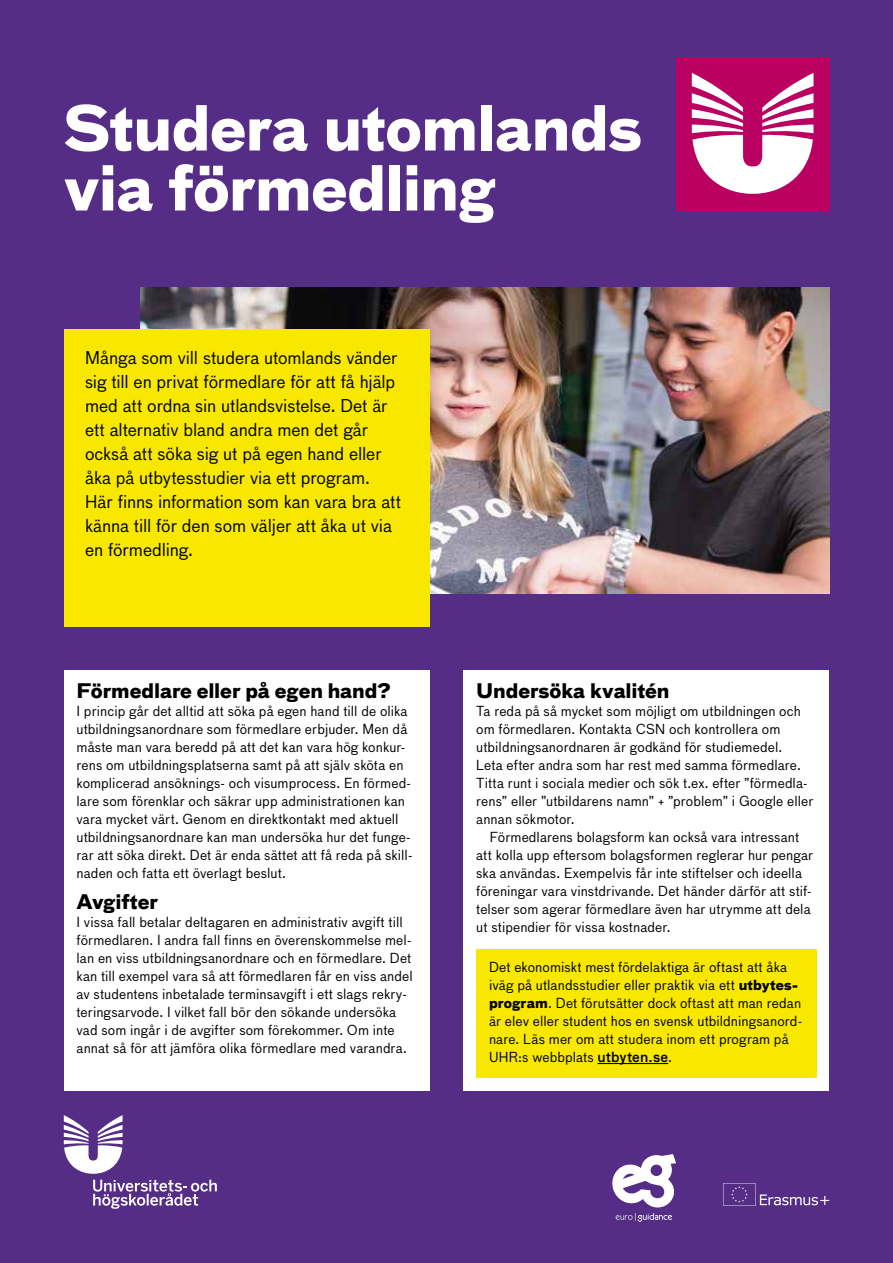
<style>
.page{position:relative;width:893px;height:1263px;background:#552d87}
.page>*{position:absolute;margin:0;border:0;box-sizing:border-box;transform-origin:0 0}
.t1{font:700 60px/60px "Bau Pro";letter-spacing:-.01em;color:#fff}
.t2{font:700 19.5px "Bau Pro";letter-spacing:-.005em;color:#000}
.Ingress{font:17.25px/24px "Bau Pro";letter-spacing:-.005em;color:#000}
.Brödtext{font:13.5px/18px "Bau Pro";letter-spacing:.01em;color:#000}
.Brödtext_med_första{font:13.5px/18px "Bau Pro";letter-spacing:.01em;color:#000}
.s1{font-weight:700}
.s2{font-weight:500}
</style>
<div class="page">
<svg style="left:93px;top:1180px;width:124px;height:29px"></svg>
<svg style="left:64px;top:1115px;width:59px;height:59px"></svg>
<div style="left:676px;top:57px;width:153px;height:153px;background:#ba0060"></div>
<svg style="left:692px;top:73px;width:121px;height:121px"></svg>
<img style="left:140px;top:287px;width:689px;height:306px">
<div style="left:64px;top:330px;width:365px;height:297px;background:#f8e800"></div>
<div style="left:64px;top:670px;width:365px;height:421px;background:#fff"></div>
<div style="left:463px;top:670px;width:366px;height:421px;background:#fff"></div>
<div style="left:476px;top:949px;width:340px;height:129px;background:#f8e800"></div>
<hr style="left:597px;top:1063px;width:71px;height:1px;background:#000">
<svg style="left:723px;top:1183px;width:106px;height:22px"></svg>
<svg style="left:616px;top:1213px;width:56px;height:9px"></svg>
<svg style="left:612px;top:1154px;width:64px;height:53px"></svg>
<h1 class="t1" style="left:64px;top:94px;width:580px">Studera utomlands via förmedling</h1>
<p class="Ingress" style="left:85px;top:345px;width:317px">Många som vill studera utomlands vänder sig till en privat förmedlare för att få hjälp med att ordna sin utlandsvistelse. Det är ett alternativ bland andra men det går också att söka sig ut på egen hand eller åka på utbytesstudier via ett program.<br>Här finns information som kan vara bra att känna till för den som väljer att åka ut via en förmedling.</p>
<h2 class="t2" style="left:77px;top:674px;width:316px">Förmedlare eller på egen hand?</h2>
<p class="Brödtext" style="left:77px;top:701px;width:337px">I princip går det alltid att söka på egen hand till de olika utbildningsanordnare som förmedlare erbjuder. Men då måste man vara beredd på att det kan vara hög konkur&shy;rens om utbildningsplatserna samt på att själv sköta en komplicerad ansöknings- och visumprocess. En förmed&shy;lare som förenklar och säkrar upp administrationen kan vara mycket värt. Genom en direktkontakt med aktuell utbildningsanordnare kan man undersöka hur det funge&shy;rar att söka direkt. Det är enda sättet att få reda på skill&shy;naden och fatta ett överlagt beslut.</p>
<h2 class="t2" style="left:77px;top:885px;width:83px">Avgifter</h2>
<p class="Brödtext" style="left:77px;top:912px;width:338px">I vissa fall betalar deltagaren en administrativ avgift till förmedlaren. I andra fall finns en överenskommelse mel&shy;lan en viss utbildningsanordnare och en förmedlare. Det kan till exempel vara så att förmedlaren får en viss andel av studentens inbetalade terminsavgift i ett slags rekry&shy;teringsarvode. I vilket fall bör den sökande undersöka vad som ingår i de avgifter som förekommer. Om inte annat så för att jämföra olika förmedlare med varandra.</p>
<h2 class="t2" style="left:476px;top:674px;width:195px">Undersöka kvalitén</h2>
<p class="Brödtext" style="left:476px;top:701px;width:339px">Ta reda på så mycket som möjligt om utbildningen och om förmedlaren. Kontakta CSN och kontrollera om utbildningsanordnaren är godkänd för studiemedel.<br>Leta efter andra som har rest med samma förmedlare.<br>Titta runt i sociala medier och sök t.ex. efter ”förmedla&shy;rens” eller ”utbildarens namn” + ”problem” i Google eller annan sökmotor.</p>
<p class="Brödtext_med_första" style="left:476px;top:827px;width:339px;text-indent:14px">Förmedlarens bolagsform kan också vara intressant att kolla upp eftersom bolagsformen reglerar hur pengar ska användas. Exempelvis får inte stiftelser och ideella föreningar vara vinstdrivande. Det händer därför att stif&shy;telser som agerar förmedlare även har utrymme att dela ut stipendier för vissa kostnader.</p>
<p class="Brödtext_med_första" style="left:489px;top:957px;width:315px">Det ekonomiskt mest fördelaktiga är oftast att åka iväg på utlandsstudier eller praktik via ett <span class="s1">utbytes&shy;program</span>. Det förutsätter dock oftast att man redan är elev eller student hos en svensk utbildningsanord&shy;nare. Läs mer om att studera inom ett program på UHR:s webbplats <span class="s2">utbyten.se</span>.</p>
</div>
